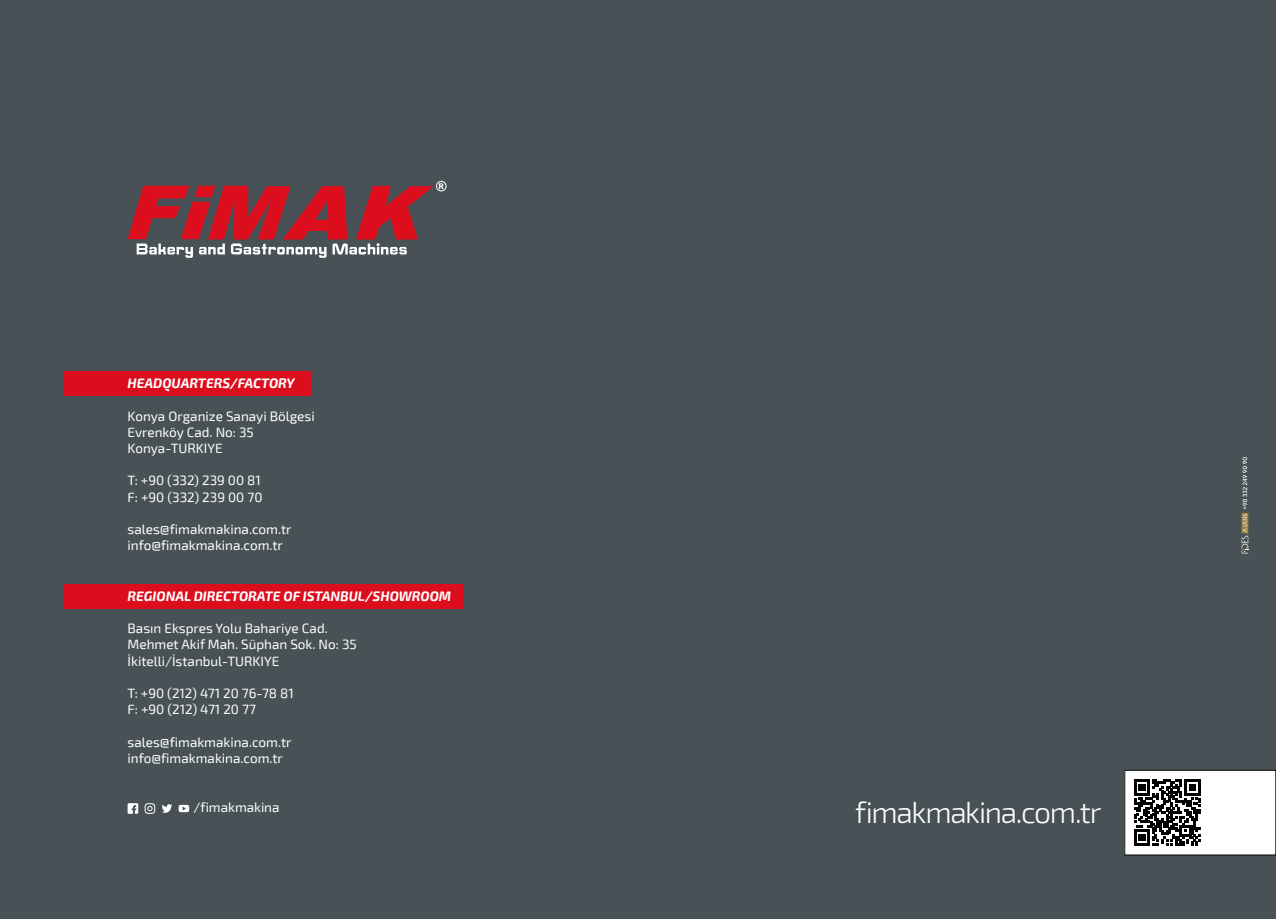
<style>
.page{position:relative;width:1276px;height:919px;background:#fff}
.page>*{position:absolute;margin:0;border:0;box-sizing:border-box;transform-origin:0 0}
.t1{font:300 30px "Exo 2";letter-spacing:-.045em;color:#fff}
.t2{font:13.5px/16.2px "Exo 2";color:#fff}
.t3{font:italic 700 13.5px "Exo 2";color:#fff}
</style>
<div class="page">
<div style="left:0;top:0;width:1276px;height:918px;background:#485156"></div>
<div style="left:64px;top:371px;width:246px;height:24px;background:#dc0d1d"></div>
<div style="left:64px;top:584px;width:399px;height:24px;background:#dc0d1d"></div>
<svg style="left:128px;top:181px;width:318px;height:77px"></svg>
<div style="left:1124px;top:770px;width:151px;height:84px;background:#fff"></div>
<svg style="left:1134px;top:779px;width:66px;height:66px"></svg>
<div style="left:1124px;top:770px;width:152px;height:85px;border:1px solid #000"></div>
<svg style="left:1241px;top:457px;width:7px;height:96px"></svg>
<svg style="left:179px;top:804px;width:10px;height:8px"></svg>
<svg style="left:162px;top:804px;width:10px;height:8px"></svg>
<svg style="left:128px;top:803px;width:10px;height:10px"></svg>
<svg style="left:145px;top:803px;width:10px;height:10px"></svg>
<p class="t3" style="left:128px;top:375px;width:169px">HEADQUARTERS/FACTORY</p>
<p class="t2" style="left:128px;top:408px;width:189px">Konya Organize Sanayi Bölgesi<br>Evrenköy Cad. No: 35<br>Konya-TURKIYE</p>
<p class="t2" style="left:128px;top:472px;width:136px">T: +90 (332) 239 00 81<br>F: +90 (332) 239 00 70</p>
<p class="t2" style="left:128px;top:521px;width:165px">sales@fimakmakina.com.tr info@fimakmakina.com.tr</p>
<p class="t3" style="left:128px;top:588px;width:325px">REGIONAL DIRECTORATE OF ISTANBUL/SHOWROOM</p>
<p class="t2" style="left:128px;top:620px;width:231px">Basın Ekspres Yolu Bahariye Cad.<br>Mehmet Akif Mah. Süphan Sok. No: 35<br>İkitelli/İstanbul-TURKIYE</p>
<p class="t2" style="left:128px;top:685px;width:168px">T: +90 (212) 471 20 76-78 81<br>F: +90 (212) 471 20 77</p>
<p class="t2" style="left:128px;top:734px;width:165px">sales@fimakmakina.com.tr info@fimakmakina.com.tr</p>
<p class="t2" style="left:194px;top:799px;width:87px">/fimakmakina</p>
<h1 class="t1" style="left:855px;top:795px;width:248px">fimakmakina.com.tr</h1>
</div>
